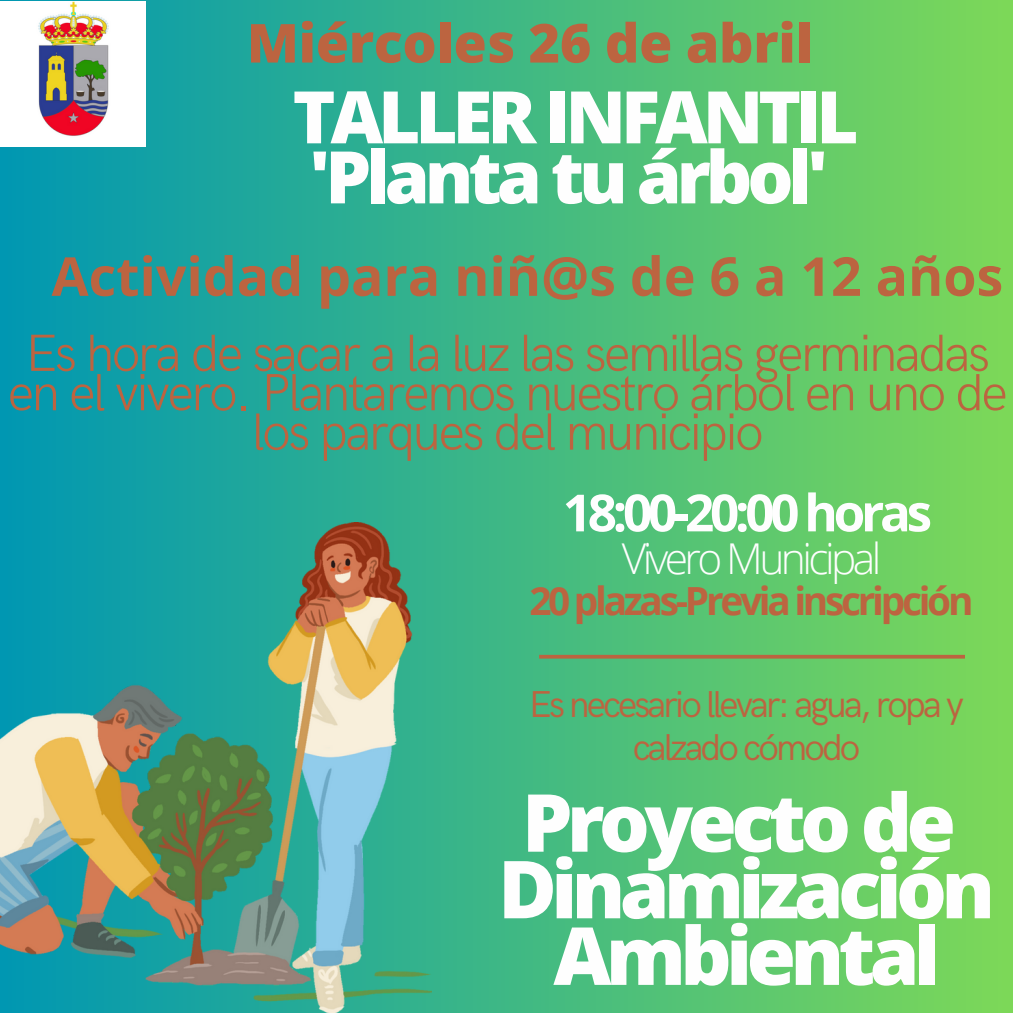
<style>
.page{position:relative;width:1013px;height:1013px;background:#fff}
.page>*{position:absolute;margin:0;border:0;box-sizing:border-box;transform-origin:0 0}
.t1{font:800 80px/66.5px "Open Sans";letter-spacing:-.07em;color:#fefefe;text-align:center}
.t2{font:800 72.5px/60px "Open Sans";letter-spacing:-.07em;color:#fefefe}
.t3{font:800 53.75px "Open Sans";letter-spacing:-.005em;color:#bc6440}
.t4{font:700 53.62px "Open Sans";color:#bc6440}
.t5{font:300 52.38px/39.4px "HK Grotesk";letter-spacing:-.05em;color:#bc6440;text-align:center}
.t6{font:700 51.25px "Open Sans";letter-spacing:-.085em;color:#fefefe}
.t7{font:300 42.5px "Open Sans";letter-spacing:-.085em;color:#fefefe}
.t8{font:700 38.75px "Open Sans";letter-spacing:-.085em;color:#bc6440}
.t9{font:37.5px/43.1px "HK Grotesk";letter-spacing:-.075em;color:#bc6440;text-align:center}
</style>
<div class="page">
<div style="left:0;top:0;width:1012px;height:1012px;background:linear-gradient(to right,#0097b2,#7dd858)"></div>
<img style="left:0;top:1px;width:145px;height:145px">
<hr style="left:539px;top:655px;width:426px;height:3px;background:#bc6440">
<img style="left:0;top:522px;width:431px;height:490px">
<p class="t3" style="left:247px;top:5px;width:567px">Miércoles 26 de abril</p>
<h2 class="t2" style="left:293px;top:85px;width:567px">TALLER INFANTIL 'Planta tu árbol'</h2>
<p class="t4" style="left:52px;top:238px;width:953px">Actividad para niñ@s de 6 a 12 años</p>
<p class="t5" style="left:8px;top:335px;width:1001px">Es hora de sacar a la luz las semillas germinadas en el vivero. Plantaremos nuestro árbol en uno de los parques del municipio</p>
<p class="t6" style="left:562px;top:476px;width:371px">18:00-20:00 horas</p>
<p class="t7" style="left:621px;top:528px;width:261px">Vivero Municipal</p>
<p class="t8" style="left:529px;top:573px;width:445px">20 plazas-Previa inscripción</p>
<p class="t9" style="left:529px;top:684px;width:436px">Es necesario llevar: agua, ropa y calzado cómodo</p>
<h1 class="t1" style="left:498px;top:787px;width:498px">Proyecto de<br>Dinamización<br>Ambiental</h1>
</div>
